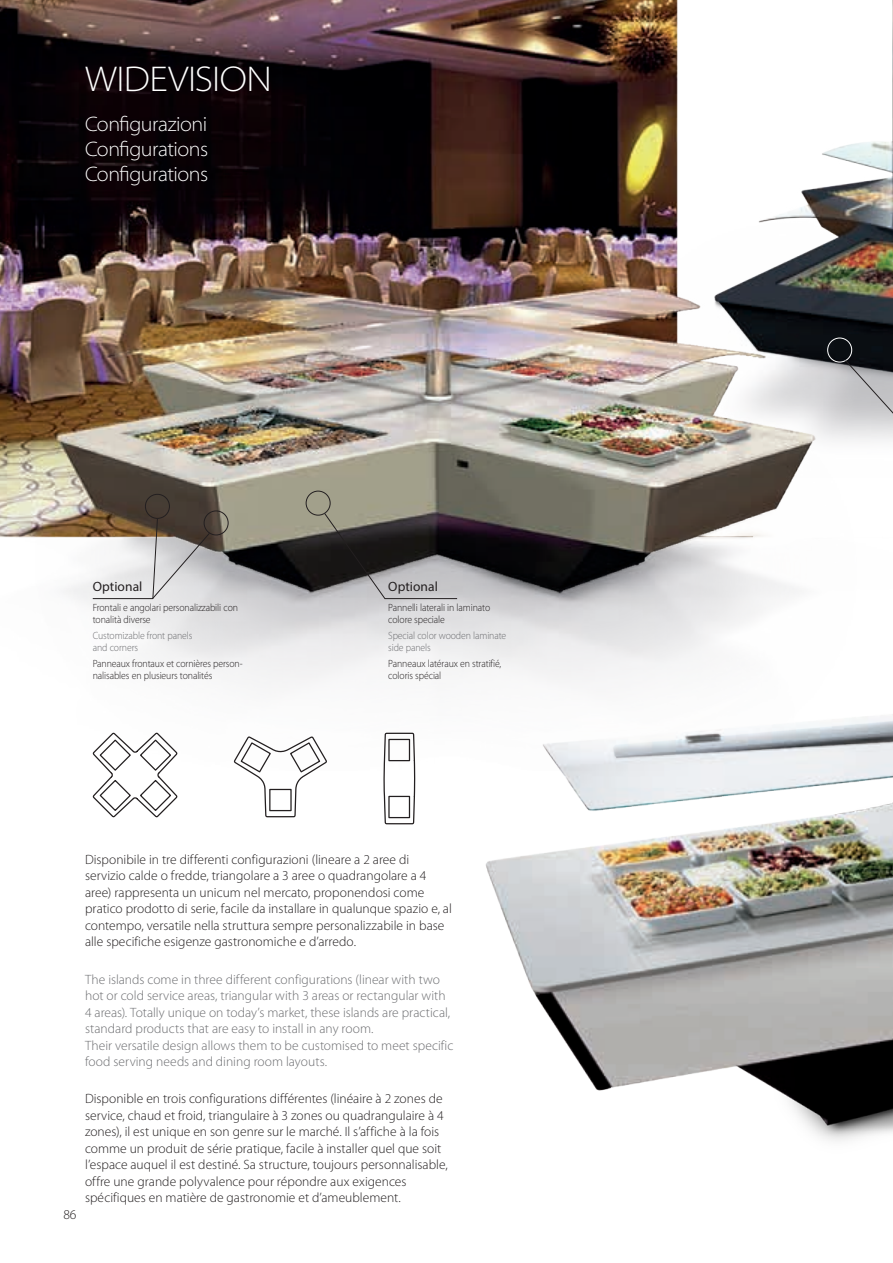
<style>
.page{position:relative;width:893px;height:1263px;background:#fff}
.page>*{position:absolute;margin:0;border:0;box-sizing:border-box;transform-origin:0 0}
.t1{font:300 semi-expanded 36px "Myriad Pro";letter-spacing:-.01em;color:#fff}
.t2{font:300 semi-expanded 21px/25.2px "Myriad Pro";letter-spacing:-.025em;color:#fff;text-align:justify;scale:.95 1}
.t3{font:300 13.5px/16.5px "Myriad Pro";color:#231f20}
.t4{font:300 13.5px/16.5px "Myriad Pro";color:#6c6d70}
.t5{font:13.5px "Myriad Pro";letter-spacing:.005em;color:#231f20}
.t6{font:300 10.5px/12px "Myriad Pro";letter-spacing:-.01em;color:#231f20;scale:.93 1}
.t7{font:300 10.5px/12px "Myriad Pro";letter-spacing:-.01em;color:#6c6d70;scale:.93 1}
</style>
<div class="page">
<img style="left:0;top:0;width:893px;height:685px">
<div style="left:204px;top:510px;width:25px;height:25px;border:1px solid #231f20;border-radius:50%"></div>
<div style="left:145px;top:494px;width:25px;height:25px;border:1px solid #231f20;border-radius:50%"></div>
<div style="left:306px;top:491px;width:25px;height:24px;border:1px solid #231f20;border-radius:50%"></div>
<div style="left:827px;top:338px;width:25px;height:24px;border:1px solid #fff;border-radius:50%"></div>
<svg style="left:324px;top:512px;width:134px;height:87px;background:#565353"></svg>
<svg style="left:844px;top:359px;width:49px;height:97px"></svg>
<svg style="left:92px;top:518px;width:118px;height:81px"></svg>
<img style="left:412px;top:573px;width:481px;height:568px">
<svg style="left:233px;top:736px;width:94px;height:82px"></svg>
<svg style="left:92px;top:732px;width:86px;height:86px"></svg>
<svg style="left:383px;top:732px;width:33px;height:175px"></svg>
<h1 class="t1" style="left:85px;top:59px;width:188px">WIDEVISION</h1>
<h2 class="t2" style="left:85px;top:111px;width:131px">Configurazioni Configurations Configurations</h2>
<p class="t5" style="left:93px;top:578px;width:51px">Optional</p>
<p class="t5" style="left:388px;top:578px;width:51px">Optional</p>
<p class="t6" style="left:93px;top:601px;width:158px">Frontali e angolari personalizzabili con tonalità diverse</p>
<p class="t7" style="left:93px;top:630px;width:109px">Customizable front panels and corners</p>
<p class="t6" style="left:93px;top:658px;width:163px">Panneaux frontaux et cornières person&shy;nalisables en plusieurs tonalités</p>
<p class="t6" style="left:388px;top:601px;width:111px">Pannelli laterali in laminato colore speciale</p>
<p class="t7" style="left:388px;top:630px;width:129px">Special color wooden laminate side panels</p>
<p class="t6" style="left:388px;top:658px;width:123px">Panneaux latéraux en stratifié, coloris spécial</p>
<p class="t3" style="left:63px;top:1206px;width:15px">86</p>
<p class="t3" style="left:85px;top:851px;width:368px">Disponibile in tre differenti configurazioni (lineare a 2 aree di servizio calde o fredde, triangolare a 3 aree o quadrangolare a 4 aree) rappresenta un unicum nel mercato, proponendosi come pratico prodotto di serie, facile da installare in qualunque spazio e, al contempo, versatile nella struttura sempre personalizzabile in base alle specifiche esigenze gastronomiche e d’arredo.</p>
<p class="t4" style="left:85px;top:971px;width:370px">The islands come in three different configurations (linear with two hot or cold service areas, triangular with 3 areas or rectangular with 4 areas). Totally unique on today’s market, these islands are practical, standard products that are easy to install in any room.<br>Their versatile design allows them to be customised to meet specific food serving needs and dining room layouts.</p>
<p class="t3" style="left:85px;top:1090px;width:364px">Disponible en trois configurations différentes (linéaire à 2 zones de service, chaud et froid, triangulaire à 3 zones ou quadrangulaire à 4 zones), il est unique en son genre sur le marché. Il s’affiche à la fois comme un produit de série pratique, facile à installer quel que soit l’espace auquel il est destiné. Sa structure, toujours personnalisable, offre une grande polyvalence pour répondre aux exigences spécifiques en matière de gastronomie et d’ameublement.</p>
</div>
